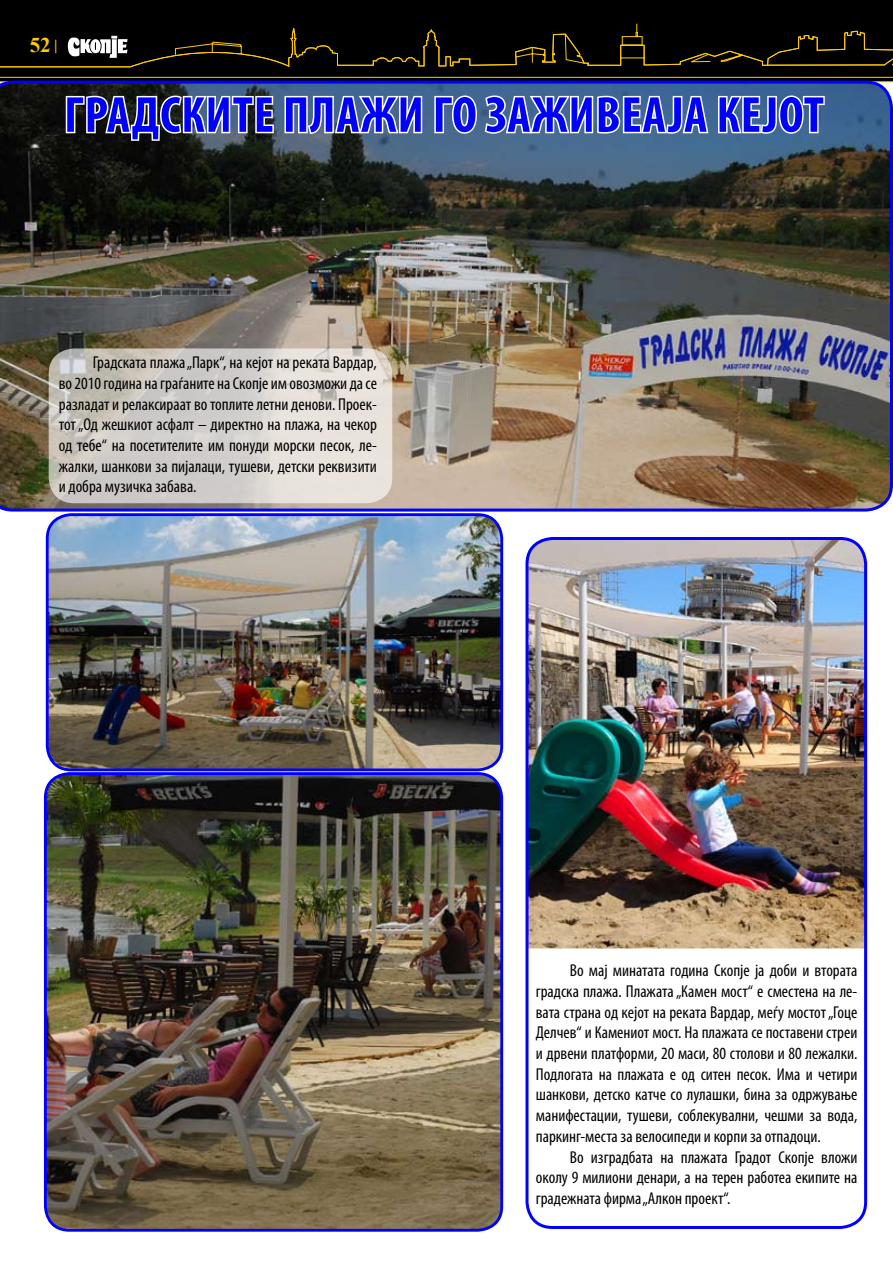
<style>
.page{position:relative;width:893px;height:1263px;background:#fff}
.page>*{position:absolute;margin:0;border:0;box-sizing:border-box;transform-origin:0 0}
.t1{font:700 condensed 51px "Myriad Pro";letter-spacing:.02em;color:#00f}
.t2{font:700 21px "Times New Roman";color:#ffcb05}
.t3{font:condensed 17.25px/20.7px "Myriad Pro";color:#000;text-align:justify}
.s1{font-family:"Avant Garde IT Cby BT";font-weight:500;font-size:13.5px}
</style>
<div class="page">
<div style="left:0;top:0;width:893px;height:24px;background:#000"></div>
<svg style="left:0;top:24px;width:891px;height:57px;background:#0f0d05"></svg>
<hr style="left:0;top:77px;width:893px;height:1px;background:#ffcb05">
<svg style="left:891px;top:24px;width:2px;height:57px"></svg>
<img style="left:47px;top:516px;width:455px;height:254px">
<div style="left:46px;top:513px;width:457px;height:258px;border:3px solid #00f;border-radius:24px"></div>
<img style="left:45px;top:773px;width:457px;height:456px">
<div style="left:44px;top:772px;width:459px;height:460px;border:3px solid #00f;border-radius:24px"></div>
<img style="left:0;top:81px;width:893px;height:431px">
<img style="left:529px;top:538px;width:337px;height:410px">
<div style="left:525px;top:537px;width:342px;height:692px;border:3px solid #00f;border-radius:26px"></div>
<svg style="left:64px;top:94px;width:211px;height:48px"></svg>
<svg style="left:283px;top:93px;width:141px;height:42px"></svg>
<svg style="left:433px;top:93px;width:277px;height:42px"></svg>
<svg style="left:716px;top:94px;width:110px;height:41px"></svg>
<svg style="left:49px;top:348px;width:343px;height:155px;background:#d6d1cc"></svg>
<p class="t2" style="left:30px;top:31px;width:31px">52<span class="s1">|</span></p>
<h1 class="t1" style="left:64px;top:83px;width:761px">ГРАДСКИТЕ ПЛАЖИ ГО ЗАЖИВЕАЈА КЕЈОТ</h1>
<p class="t3" style="left:59px;top:352px;width:320px;text-indent:34px">Градската плажа „Парк“, на кејот на реката Вардар, во 2010 година на граѓаните на Скопје им овозможи да се разладат и релаксираат во топлите летни денови. Проек&shy;тот „Од жешкиот асфалт – директно на плажа, на чекор од тебе“ на посетителите им понуди морски песок, ле&shy;жалки, шанкови за пијалаци, тушеви, детски реквизити и добра музичка забава.</p>
<p class="t3" style="left:536px;top:960px;width:323px;text-indent:34px">Во мај минатата година Скопје ја доби и втората градска плажа. Плажата „Камен мост“ е сместена на ле&shy;вата страна од кејот на реката Вардар, меѓу мостот „Гоце Делчев“ и Камениот мост. На плажата се поставени стреи и дрвени платформи, 20 маси, 80 столови и 80 лежалки.<br>Подлогата на плажата е од ситен песок. Има и четири шанкови, детско катче со лулашки, бина за одржување манифестации, тушеви, соблекувални, чешми за вода, паркинг-места за велосипеди и корпи за отпадоци.</p>
<p class="t3" style="left:536px;top:1146px;width:323px;text-indent:34px">Во изградбата на плажата Градот Скопје вложи околу 9 милиони денари, а на терен работеа екипите на градежната фирма „Алкон проект“.</p>
</div>
